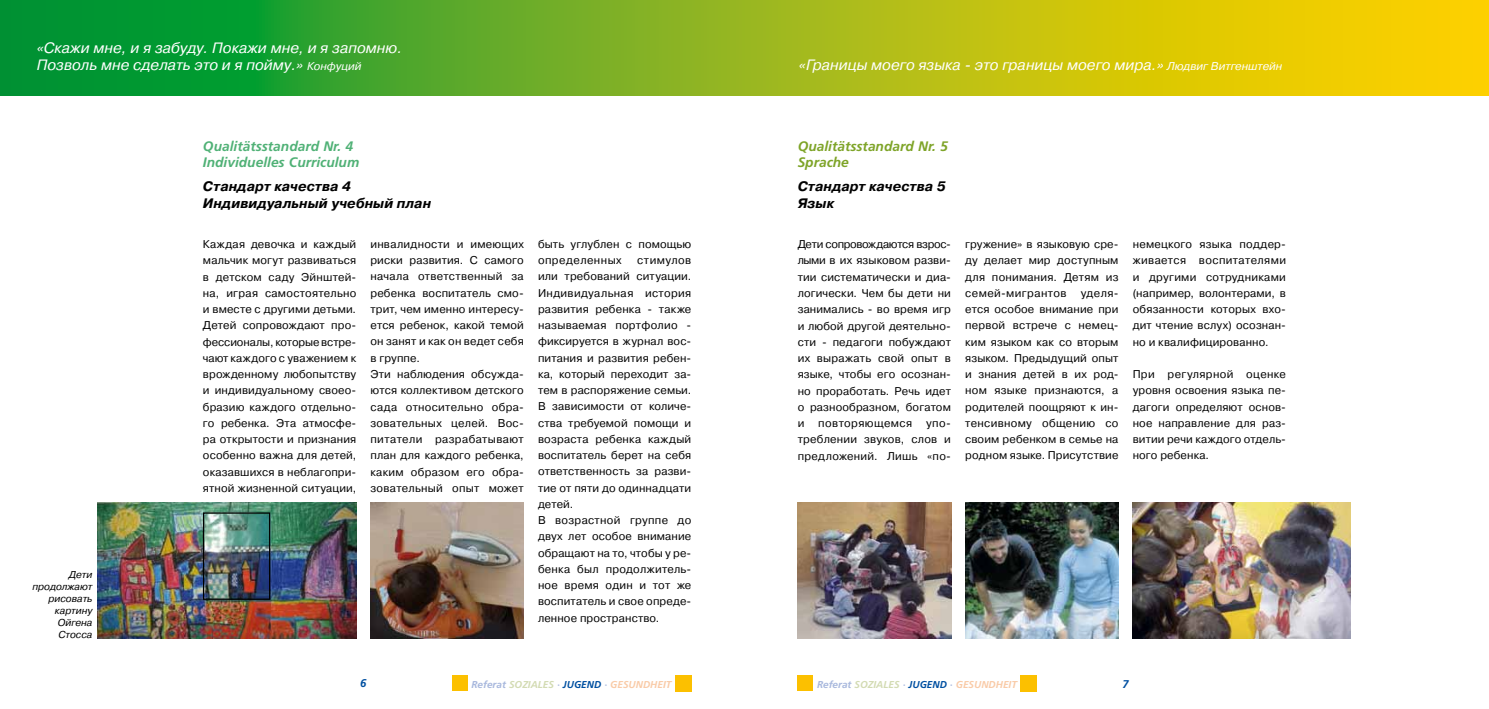
<style>
.page{position:relative;width:1489px;height:709px;background:#fff}
.page>*{position:absolute;margin:0;border:0;box-sizing:border-box;transform-origin:0 0}
.t1{font:italic 15px/16.2px "Pragmatica Book C";color:#fff}
.t2{font:italic 13.75px/16.2px "Pragmatica Bold C";letter-spacing:.005em;color:#000}
.t3{font:italic 700 13.75px/16.2px "Frutiger";color:#50b176}
.t4{font:italic 700 13.75px/16.2px "Frutiger";color:#7ea428}
.t5{font:11.25px/16.2px "Pragmatica Book C";letter-spacing:.015em;color:#000;text-align:justify}
.t6{font:italic 700 11.25px "Frutiger";color:#0050a1}
.t7{font:italic 700 10px "Frutiger";color:#f9cba8}
.t8{font:italic 10px/12px "Pragmatica Book C";color:#000;text-align:right}
.s1{font-size:11.25px}
.s2{color:#a8b8dd}
.s3{color:#d3dbb3}
.s4{color:#0050a1}
</style>
<div class="page">
<div style="left:744px;top:0;width:744px;height:96px;background:linear-gradient(to right,#9fb91e,#ffd300)"></div>
<svg style="left:0;top:0;width:744px;height:96px;background:#3ea42c"></svg>
<img style="left:965px;top:502px;width:153px;height:136px">
<img style="left:797px;top:502px;width:153px;height:136px">
<div style="left:675px;top:675px;width:16px;height:16px;background:#fcc000"></div>
<div style="left:452px;top:675px;width:15px;height:16px;background:#fcc000"></div>
<div style="left:1020px;top:675px;width:17px;height:16px;background:#fcc000"></div>
<div style="left:797px;top:675px;width:16px;height:16px;background:#fcc000"></div>
<img style="left:1132px;top:502px;width:218px;height:136px">
<img style="left:98px;top:502px;width:258px;height:136px">
<img style="left:370px;top:502px;width:154px;height:136px">
<div style="left:203px;top:512px;width:67px;height:88px;border:1px solid #000"></div>
<h1 class="t1" style="left:37px;top:40px;width:367px">«Скажи мне, и я забуду. Покажи мне, и я запомню.<br>Позволь мне сделать это и я пойму.» <span class="s1">Конфуций</span></h1>
<p class="t3" style="left:203px;top:138px;width:158px">Qualitätsstandard Nr. 4<br>Individuelles Curriculum</p>
<h1 class="t1" style="left:798px;top:56px;width:485px">«Границы моего языка - это границы моего мира.» <span class="s1">Людвиг Витгенштейн</span></h1>
<p class="t4" style="left:797px;top:138px;width:152px">Qualitätsstandard Nr. 5<br>Sprache</p>
<p class="t8" style="left:32px;top:568px;width:62px">Дети продолжают рисовать картину<br>Ойгена<br>Стосса</p>
<p class="t2" style="left:203px;top:178px;width:230px">Стандарт качества 4<br>Индивидуальный учебный план</p>
<p class="t2" style="left:797px;top:178px;width:150px">Стандарт качества 5<br>Язык</p>
<p class="t5" style="left:203px;top:236px;width:155px">Каждая девочка и каждый мальчик могут развиваться в детском саду Эйнштей&shy;на, играя самостоятельно и вместе с другими детьми.<br>Детей сопровождают про&shy;фессионалы, которые встре&shy;чают каждого с уважением к врожденному любопытству и индивидуальному своео&shy;бразию каждого отдельно&shy;го ребенка. Эта атмосфе&shy;ра открытости и признания особенно важна для детей, оказавшихся в неблагопри&shy;ятной жизненной ситуации,</p>
<p class="t5" style="left:370px;top:236px;width:155px;text-align:left">инвалидности и имеющих риски развития. С самого начала ответственный за ребенка воспитатель смо&shy;трит, чем именно интересу&shy;ется ребенок, какой темой он занят и как он ведет себя в группе.<br>Эти наблюдения обсужда&shy;ются коллективом детского сада относительно обра&shy;зовательных целей. Вос&shy;питатели разрабатывают план для каждого ребенка, каким образом его обра&shy;зовательный опыт может</p>
<p class="t5" style="left:538px;top:236px;width:155px">быть углублен с помощью определенных</p>
<p class="t5" style="left:538px;top:252px;width:155px;text-align:left;text-indent:99px">стимулов или требований ситуации.<br>Индивидуальная история развития ребенка - также называемая портфолио - фиксируется в журнал вос&shy;питания и развития ребен&shy;ка, который переходит за&shy;тем в распоряжение семьи.<br>В зависимости от количе&shy;ства требуемой помощи и возраста ребенка каждый воспитатель берет на себя ответственность за разви&shy;тие от пяти до одиннадцати детей.<br>В возрастной группе до двух лет особое внимание обращают на то, чтобы у ре&shy;бенка был продолжитель&shy;ное время один и тот же воспитатель и свое опреде&shy;ленное пространство.</p>
<p class="t5" style="left:797px;top:236px;width:155px">Дети сопровождаются взрос&shy;лыми в их языковом разви&shy;тии систематически и диа&shy;логически. Чем бы дети ни занимались - во время игр и любой другой деятельно&shy;сти - педагоги побуждают их выражать свой опыт в языке, чтобы его осознан&shy;но проработать. Речь идет о разнообразном, богатом и повторяющемся упо&shy;треблении звуков, слов и предложений. Лишь «по-</p>
<p class="t5" style="left:965px;top:236px;width:155px">гружение» в языковую сре&shy;ду делает мир доступным для понимания. Детям из семей-мигрантов</p>
<p class="t5" style="left:965px;top:285px;width:155px;text-indent:116px">уделя&shy;ется особое внимание при первой встрече с немец&shy;ким языком как со вторым языком. Предыдущий опыт и знания детей в их род&shy;ном языке признаются, а родителей поощряют к ин&shy;тенсивному общению со своим ребенком в семье на родном языке. Присутствие</p>
<p class="t5" style="left:1132px;top:236px;width:155px">немецкого языка поддер&shy;живается воспитателями и другими сотрудниками (например, волонтерами, в обязанности которых вхо&shy;дит чтение вслух) осознан&shy;но и квалифицированно.</p>
<p class="t5" style="left:1132px;top:366px;width:155px">При регулярной оценке уровня освоения языка пе&shy;дагоги определяют основ&shy;ное направление для раз&shy;витии речи каждого отдель&shy;ного ребенка.</p>
<p class="t6" style="left:360px;top:676px;width:8px">6</p>
<p class="t7" style="left:471px;top:678px;width:201px"><span class="s2">Referat</span> <span class="s3">SOZIALES</span> <span class="s2">·</span> <span class="s4">JUGEND</span> <span class="s2">·</span> GESUNDHEIT</p>
<p class="t6" style="left:1122px;top:677px;width:8px">7</p>
<p class="t7" style="left:817px;top:678px;width:201px"><span class="s2">Referat</span> <span class="s3">SOZIALES</span> <span class="s2">·</span> <span class="s4">JUGEND</span> <span class="s2">·</span> GESUNDHEIT</p>
</div>
